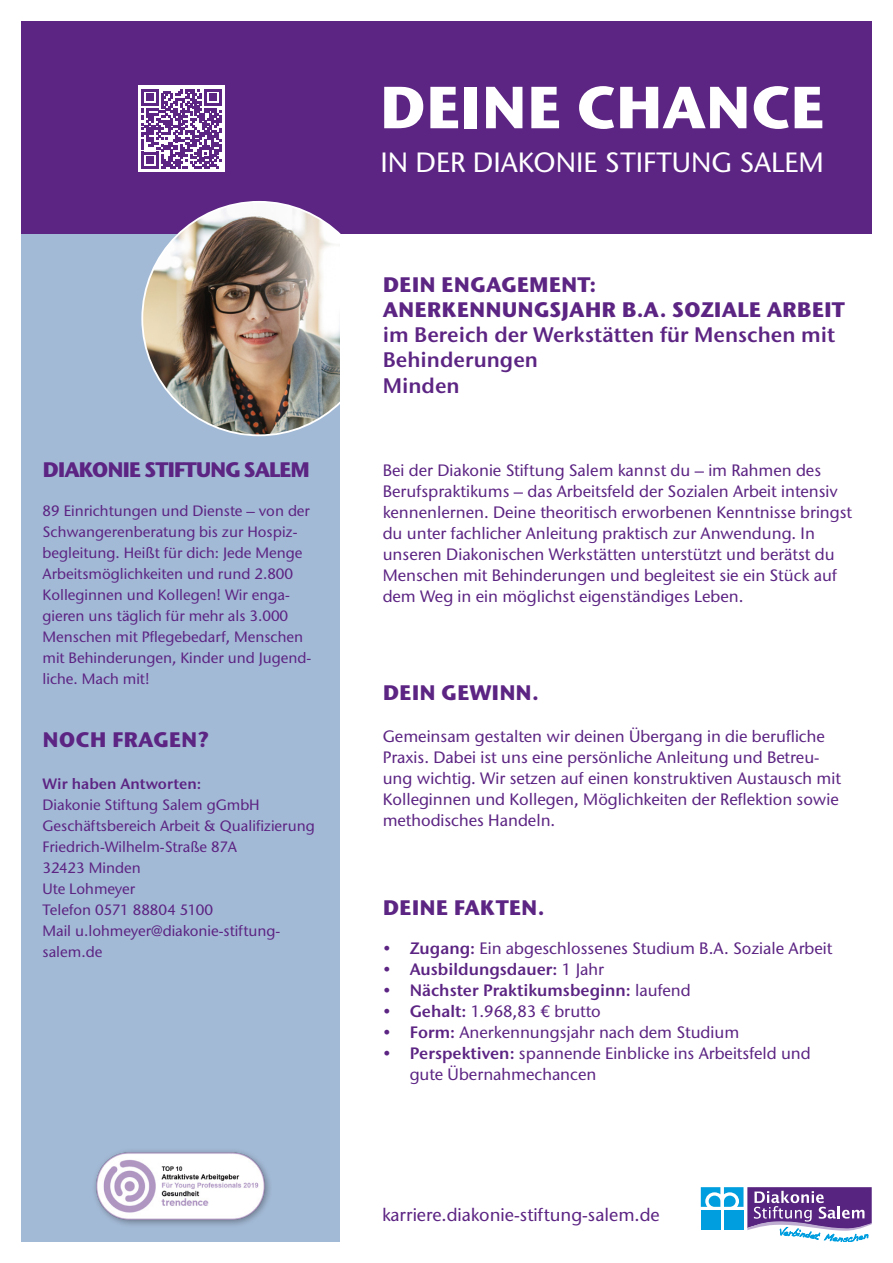
<style>
.page{position:relative;width:893px;height:1263px;background:#fff}
.page>*{position:absolute;margin:0;border:0;box-sizing:border-box;transform-origin:0 0}
.t1{font:700 59.25px "Stone Sans ITC Std";letter-spacing:-.01em;color:#fff}
.t2{font:500 27.9px "Stone Sans ITC Std";color:#fff}
.t3{font:700 21px/25.2px "Stone Sans ITC Std";color:#5c2483}
.t4{font:600 21px/25.2px "Stone Sans ITC Std";color:#5c2483}
.t5{font:700 21px "Stone Sans ITC Std";letter-spacing:-.06em;color:#5c2483}
.t6{font:500 18px "Stone Sans ITC Std";color:#5c2483}
.t7{font:500 16.5px/21px "Stone Sans ITC Std";color:#5c2483}
.t8{font:600 16.5px "Stone Sans ITC Std";color:#5c2483}
.t9{font:500 15px/21px "Stone Sans ITC Std";color:#5c2483}
.t10{font:600 15px "Stone Sans ITC Std";color:#5c2483}
.s1{font-weight:600}
.s2{font-weight:500}
</style>
<div class="page">
<div style="left:21px;top:21px;width:319px;height:1221px;background:#a3bad6"></div>
<svg style="left:701px;top:1187px;width:171px;height:55px"></svg>
<div style="left:21px;top:21px;width:851px;height:213px;background:#5c2483"></div>
<div style="left:138px;top:85px;width:87px;height:87px;background:#fff"></div>
<svg style="left:141px;top:89px;width:80px;height:80px"></svg>
<img style="left:94px;top:1150px;width:176px;height:75px">
<img style="left:141px;top:200px;width:200px;height:237px">
<p class="t5" style="left:43px;top:456px;width:269px">DIAKONIE STIFTUNG SALEM</p>
<p class="t9" style="left:43px;top:500px;width:270px">89 Einrichtungen und Dienste – von der Schwangerenberatung bis zur Hospiz&shy;begleitung. Heißt für dich: Jede Menge Arbeitsmöglichkeiten und rund 2.800<br>Kolleginnen und Kollegen! Wir enga&shy;gieren uns täglich für mehr als 3.000<br>Menschen mit Pflegebedarf, Menschen mit Behinderungen, Kinder und Jugend&shy;liche. Mach mit!</p>
<p class="t3" style="left:43px;top:727px;width:168px">NOCH FRAGEN?</p>
<p class="t10" style="left:43px;top:775px;width:160px">Wir haben Antworten:</p>
<p class="t9" style="left:43px;top:794px;width:274px">Diakonie Stiftung Salem gGmbH<br>Geschäftsbereich Arbeit &amp; Qualifizierung<br>Friedrich-Wilhelm-Straße 87A<br>32423 Minden<br>Ute Lohmeyer<br>Telefon 0571 88804 5100<br>Mail u.lohmeyer@diakonie-stiftung&shy;salem.de</p>
<h1 class="t1" style="left:379px;top:69px;width:447px">DEINE CHANCE</h1>
<h2 class="t2" style="left:381px;top:145px;width:445px">IN DER DIAKONIE STIFTUNG SALEM</h2>
<p class="t3" style="left:383px;top:271px;width:464px">DEIN ENGAGEMENT:<br>ANERKENNUNGSJAHR B.A. SOZIALE ARBEIT</p>
<p class="t4" style="left:383px;top:322px;width:454px">im Bereich der Werkstätten für Menschen mit<br>Behinderungen<br>Minden</p>
<p class="t7" style="left:383px;top:460px;width:471px">Bei der Diakonie Stiftung Salem kannst du – im Rahmen des Berufspraktikums – das Arbeitsfeld der Sozialen Arbeit intensiv kennenlernen. Deine theoritisch erworbenen Kenntnisse bringst du unter fachlicher Anleitung praktisch zur Anwendung. In unseren Diakonischen Werkstätten unterstützt und berätst du Menschen mit Behinderungen und begleitest sie ein Stück auf dem Weg in ein möglichst eigenständiges Leben.</p>
<p class="t3" style="left:383px;top:679px;width:158px">DEIN GEWINN.</p>
<p class="t7" style="left:383px;top:725px;width:460px">Gemeinsam gestalten wir deinen Übergang in die berufliche Praxis. Dabei ist uns eine persönliche Anleitung und Betreu&shy;ung wichtig. Wir setzen auf einen konstruktiven Austausch mit Kolleginnen und Kollegen, Möglichkeiten der Reflektion sowie methodisches Handeln.</p>
<p class="t3" style="left:383px;top:895px;width:163px">DEINE FAKTEN.</p>
<p class="t7" style="left:383px;top:938px;width:451px"><span class="s1">• Zugang:</span> Ein abgeschlossenes Studium B.A. Soziale Arbeit</p>
<p class="t8" style="left:383px;top:959px;width:223px">• Ausbildungsdauer: <span class="s2">1 Jahr</span></p>
<p class="t8" style="left:383px;top:980px;width:309px">• Nächster Praktikumsbeginn: <span class="s2">laufend</span></p>
<p class="t7" style="left:383px;top:1001px;width:220px"><span class="s1">• Gehalt:</span> 1.968,83 € brutto</p>
<p class="t7" style="left:383px;top:1022px;width:358px"><span class="s1">• Form:</span> Anerkennungsjahr nach dem Studium</p>
<p class="t7" style="left:410px;top:1043px;width:403px;text-indent:-27px"><span class="s1">• Perspektiven:</span> spannende Einblicke ins Arbeitsfeld und gute Übernahmechancen</p>
<p class="t6" style="left:382px;top:1204px;width:279px">karriere.diakonie-stiftung-salem.de</p>
</div>
